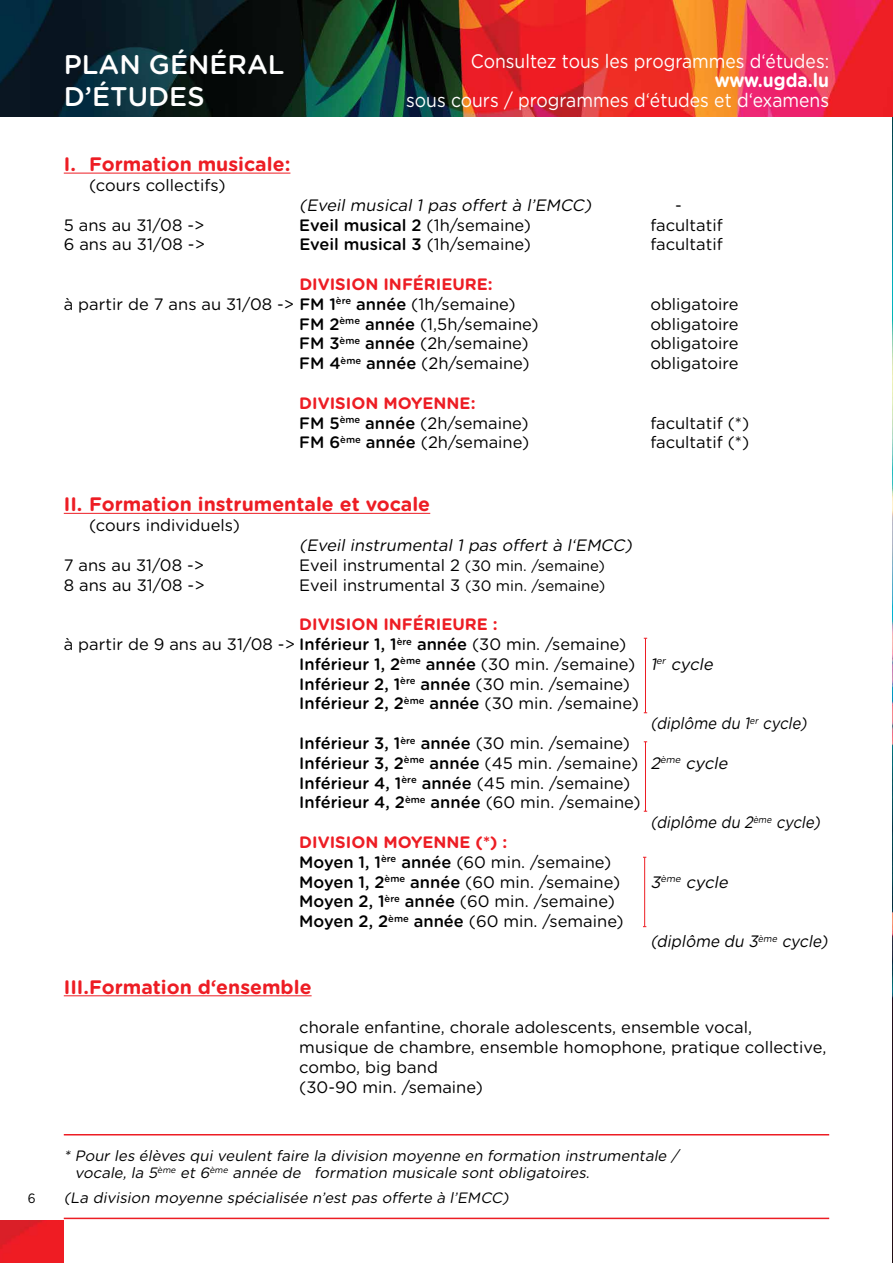
<style>
.page{position:relative;width:893px;height:1263px;background:#fff}
.page>*{position:absolute;margin:0;border:0;box-sizing:border-box;transform-origin:0 0}
.t1{font:500 27px/32.4px "Gotham Rounded";color:#fff}
.t2{font:700 19.5px "Gotham Rounded";color:#ed1d24}
.t3{font:19.5px "Gotham Rounded";color:#fff;scale:.9 1}
.t4{font:700 19.5px "Gotham Rounded";color:#fff;scale:.9 1}
.t5{font:16.5px/19.8px "Gotham Rounded";color:#000}
.t6{font:500 16.5px "Gotham Rounded";color:#000}
.t7{font:700 16.5px/19.8px "Gotham Rounded";color:#ed1d24}
.t8{font:italic 16.5px "Gotham Rounded";color:#000}
.t9{font:italic 16.5px "Gotham Rounded";color:#000;scale:.9 1}
.t10{font:italic 16.5px "Gotham Rounded";color:#000;scale:.94 1}
.t11{font:italic 15px/16.5px "Gotham Rounded";color:#000}
.t12{font:13.5px "Gotham Rounded";color:#000;scale:.9 1}
.s1{font-weight:400}
.s2{font-weight:700;color:#ed1d24}
.s3{font-weight:500}
.s4{font-weight:500;color:#000}
.s5{font-weight:400;color:#000}
.s6{font-size:15px}
.s7{font-weight:400;font-style:italic}
</style>
<div class="page">
<img style="left:0;top:1220px;width:64px;height:43px">
<img style="left:892px;top:117px;width:1px;height:1146px">
<img style="left:0;top:0;width:893px;height:117px">
<hr style="left:64px;top:173px;width:226px;height:1px;background:#ed1d24">
<hr style="left:64px;top:513px;width:366px;height:1px;background:#ed1d24">
<hr style="left:64px;top:995px;width:248px;height:1px;background:#ed1d24">
<hr style="left:64px;top:1134px;width:765px;height:1px;background:#ed1d24">
<hr style="left:64px;top:1217px;width:765px;height:2px;background:#ed1d24">
<hr style="left:645px;top:638px;width:1px;height:75px;background:#ed1d24">
<hr style="left:645px;top:742px;width:1px;height:69px;background:#ed1d24">
<hr style="left:644px;top:857px;width:1px;height:70px;background:#ed1d24">
<p class="t12" style="left:28px;top:1188px;width:10px">6</p>
<h1 class="t1" style="left:64px;top:47px;width:222px">PLAN GÉNÉRAL<br>D’ÉTUDES</h1>
<p class="t3" style="left:471px;top:47px;width:400px">Consultez tous les programmes d‘études:</p>
<p class="t4" style="left:715px;top:66px;width:129px">www.ugda.lu</p>
<p class="t3" style="left:406px;top:86px;width:472px">sous cours / programmes d‘études et d‘examens</p>
<p class="t2" style="left:64px;top:150px;width:228px">I. Formation musicale:</p>
<p class="t5" style="left:89px;top:174px;width:138px">(cours collectifs)</p>
<p class="t8" style="left:299px;top:194px;width:297px">(Eveil musical 1 pas offert à l’EMCC)</p>
<p class="t5" style="left:675px;top:194px;width:8px">-</p>
<p class="t5" style="left:64px;top:214px;width:142px">5 ans au 31/08 -&gt;</p>
<p class="t6" style="left:299px;top:213px;width:233px">Eveil musical 2 <span class="s1">(1h/semaine)</span></p>
<p class="t5" style="left:650px;top:214px;width:74px">facultatif</p>
<p class="t5" style="left:64px;top:234px;width:143px">6 ans au 31/08 -&gt;</p>
<p class="t6" style="left:299px;top:233px;width:233px">Eveil musical 3 <span class="s1">(1h/semaine)</span></p>
<p class="t5" style="left:650px;top:234px;width:74px">facultatif</p>
<p class="t5" style="left:64px;top:273px;width:453px;text-indent:236px"><span class="s2">DIVISION INFÉRIEURE:<br></span>à partir de 7 ans au 31/08 -&gt; <span class="s3">FM 1</span><sup>ère</sup> <span class="s3">année</span> (1h/semaine)</p>
<p class="t5" style="left:650px;top:293px;width:90px">obligatoire</p>
<p class="t5" style="left:299px;top:313px;width:241px"><span class="s3">FM 2</span><sup>ème</sup> <span class="s3">année</span> (1,5h/semaine)</p>
<p class="t5" style="left:650px;top:313px;width:90px">obligatoire</p>
<p class="t5" style="left:299px;top:333px;width:231px"><span class="s3">FM 3</span><sup>ème</sup> <span class="s3">année</span> (2h/semaine)</p>
<p class="t5" style="left:650px;top:333px;width:90px">obligatoire</p>
<p class="t5" style="left:299px;top:353px;width:232px"><span class="s3">FM 4</span><sup>ème</sup> <span class="s3">année</span> (2h/semaine)</p>
<p class="t5" style="left:650px;top:353px;width:90px">obligatoire</p>
<p class="t7" style="left:299px;top:392px;width:231px">DIVISION MOYENNE:<br><span class="s4">FM 5</span><sup>ème</sup> <span class="s4">année</span> <span class="s5">(2h/semaine)</span></p>
<p class="t5" style="left:650px;top:412px;width:100px">facultatif (*)</p>
<p class="t5" style="left:299px;top:432px;width:231px"><span class="s3">FM 6</span><sup>ème</sup> <span class="s3">année</span> (2h/semaine)</p>
<p class="t5" style="left:650px;top:432px;width:100px">facultatif (*)</p>
<p class="t2" style="left:64px;top:490px;width:368px">II. Formation instrumentale et vocale</p>
<p class="t5" style="left:89px;top:515px;width:152px">(cours individuels)</p>
<p class="t8" style="left:299px;top:534px;width:338px">(Eveil instrumental 1 pas offert à l‘EMCC)</p>
<p class="t5" style="left:64px;top:554px;width:142px">7 ans au 31/08 -&gt;</p>
<p class="t5" style="left:299px;top:554px;width:307px">Eveil instrumental 2 <span class="s6">(30 min. /semaine)</span></p>
<p class="t5" style="left:64px;top:574px;width:142px">8 ans au 31/08 -&gt;</p>
<p class="t5" style="left:299px;top:574px;width:308px">Eveil instrumental 3 <span class="s6">(30 min. /semaine)</span></p>
<p class="t7" style="left:299px;top:614px;width:200px">DIVISION INFÉRIEURE :</p>
<p class="t5" style="left:64px;top:633px;width:564px">à partir de 9 ans au 31/08 -&gt; <span class="s3">Inférieur 1, 1</span><sup>ère</sup> <span class="s3">année</span> (30 min. /semaine)</p>
<p class="t6" style="left:299px;top:652px;width:419px">Inférieur 1, 2<sup>ème</sup> année <span class="s1">(30 min. /semaine)</span> <span class="s7">1</span><sup>er</sup> <span class="s7">cycle</span></p>
<p class="t6" style="left:299px;top:672px;width:332px">Inférieur 2, 1<sup>ère</sup> année <span class="s1">(30 min. /semaine)</span></p>
<p class="t6" style="left:299px;top:692px;width:341px">Inférieur 2, 2<sup>ème</sup> année <span class="s1">(30 min. /semaine)</span></p>
<p class="t9" style="left:650px;top:712px;width:179px">(diplôme du 1<sup>er</sup> cycle)</p>
<p class="t6" style="left:299px;top:731px;width:332px">Inférieur 3, 1<sup>ère</sup> année <span class="s1">(30 min. /semaine)</span></p>
<p class="t6" style="left:299px;top:751px;width:434px">Inférieur 3, 2<sup>ème</sup> année <span class="s1">(45 min. /semaine)</span> <span class="s7">2</span><sup>ème</sup> <span class="s7">cycle</span></p>
<p class="t6" style="left:299px;top:771px;width:333px">Inférieur 4, 1<sup>ère</sup> année <span class="s1">(45 min. /semaine)</span></p>
<p class="t6" style="left:299px;top:791px;width:343px">Inférieur 4, 2<sup>ème</sup> année <span class="s1">(60 min. /semaine)</span></p>
<p class="t9" style="left:650px;top:811px;width:194px">(diplôme du 2<sup>ème</sup> cycle)</p>
<p class="t7" style="left:299px;top:832px;width:209px">DIVISION MOYENNE (*) :</p>
<p class="t5" style="left:299px;top:851px;width:313px"><span class="s3">Moyen 1, 1</span><sup>ère</sup> <span class="s3">année</span> (60 min. /semaine)</p>
<p class="t5" style="left:299px;top:871px;width:322px"><span class="s3">Moyen 1, 2</span><sup>ème</sup> <span class="s3">année</span> (60 min. /semaine)</p>
<p class="t8" style="left:650px;top:870px;width:83px">3<sup>ème</sup> cycle</p>
<p class="t5" style="left:299px;top:891px;width:326px"><span class="s3">Moyen 2, 1</span><sup>ère</sup> <span class="s3">année</span> (60 min. /semaine)<br><span class="s3">Moyen 2, 2</span><sup>ème</sup> <span class="s3">année</span> (60 min. /semaine)</p>
<p class="t10" style="left:650px;top:930px;width:194px">(diplôme du 3<sup>ème</sup> cycle)</p>
<p class="t2" style="left:64px;top:973px;width:249px">III.Formation d‘ensemble</p>
<p class="t5" style="left:299px;top:1017px;width:529px">chorale enfantine, chorale adolescents, ensemble vocal,<br>musique de chambre, ensemble homophone, pratique collective, combo, big band<br>(30-90 min. /semaine)</p>
<p class="t11" style="left:75px;top:1147px;width:609px;text-indent:-11px">* Pour les élèves qui veulent faire la division moyenne en formation instrumentale / vocale, la 5<sup>ème</sup> et 6<sup>ème</sup> année de formation musicale sont obligatoires.</p>
<p class="t11" style="left:64px;top:1188px;width:450px">(La division moyenne spécialisée n’est pas offerte à l’EMCC)</p>
</div>
